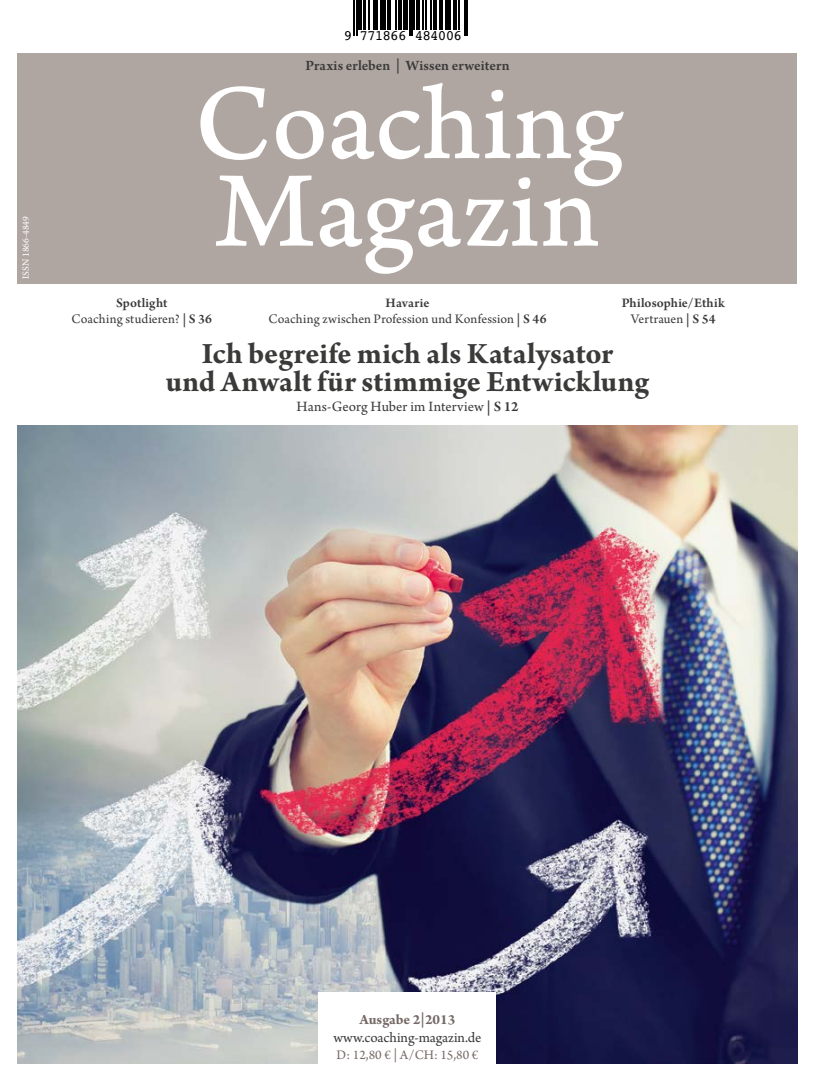
<style>
.page{position:relative;width:815px;height:1081px;background:#fff}
.page>*{position:absolute;margin:0;border:0;box-sizing:border-box;transform-origin:0 0}
.t1{font:112.5px/87.5px "Arno Pro Caption";color:#fff}
.t2{font:700 31.25px/27.5px "Arno Pro";letter-spacing:.005em;color:#3a3a39;text-align:center}
.t3{font:15px "Arno Pro";color:#3a3a39}
.t4{font:600 15px "Arno Pro";color:#3a3a39}
.t5{font:700 15px "Arno Pro";color:#766a66}
.t6{font:14.38px "Courier";letter-spacing:-.06em;color:#000}
.t7{font:13.75px/16.2px "Arno Pro";letter-spacing:.01em;color:#3a3a39;text-align:center}
.t8{font:600 13.75px/16.2px "Arno Pro";letter-spacing:.005em;color:#3a3a39;text-align:center}
.t9{font:13.75px "Arno Pro";color:#766a66}
.t10{font:10px "Arno Pro";color:#fff}
.s1{font-weight:600}
.s2{font-weight:400}
</style>
<div class="page">
<div style="left:18px;top:53px;width:779px;height:230px;background:#afa6a2"></div>
<img style="left:18px;top:425px;width:779px;height:638px">
<div style="left:319px;top:992px;width:177px;height:89px;background:#fff"></div>
<hr style="left:354px;top:0;width:1px;height:35px;background:#000">
<hr style="left:356px;top:0;width:1px;height:35px;background:#000">
<hr style="left:358px;top:0;width:4px;height:30px;background:#000">
<hr style="left:363px;top:0;width:3px;height:30px;background:#000">
<hr style="left:368px;top:0;width:1px;height:30px;background:#000">
<hr style="left:373px;top:0;width:1px;height:30px;background:#000">
<hr style="left:375px;top:0;width:3px;height:30px;background:#000">
<hr style="left:380px;top:0;width:3px;height:30px;background:#000">
<hr style="left:384px;top:0;width:2px;height:30px;background:#000">
<hr style="left:387px;top:0;width:4px;height:30px;background:#000">
<hr style="left:396px;top:0;width:1px;height:30px;background:#000">
<hr style="left:398px;top:0;width:1px;height:30px;background:#000">
<hr style="left:401px;top:0;width:1px;height:30px;background:#000">
<div style="left:403px;top:0;width:5px;height:30px;background:#000"></div>
<hr style="left:409px;top:0;width:1px;height:35px;background:#000">
<hr style="left:411px;top:0;width:2px;height:35px;background:#000">
<hr style="left:414px;top:0;width:1px;height:30px;background:#000">
<hr style="left:416px;top:0;width:4px;height:30px;background:#000">
<hr style="left:422px;top:0;width:1px;height:30px;background:#000">
<hr style="left:426px;top:0;width:1px;height:30px;background:#000">
<hr style="left:431px;top:0;width:1px;height:30px;background:#000">
<hr style="left:433px;top:0;width:4px;height:30px;background:#000">
<hr style="left:439px;top:0;width:4px;height:30px;background:#000">
<hr style="left:445px;top:0;width:1px;height:30px;background:#000">
<hr style="left:447px;top:0;width:4px;height:30px;background:#000">
<hr style="left:453px;top:0;width:2px;height:30px;background:#000">
<hr style="left:456px;top:0;width:1px;height:30px;background:#000">
<hr style="left:458px;top:0;width:1px;height:30px;background:#000">
<hr style="left:464px;top:0;width:1px;height:35px;background:#000">
<hr style="left:467px;top:0;width:1px;height:35px;background:#000">
<p class="t10" style="left:20px;top:279px;width:64px;rotate:-90deg">ISSN 1866-4849</p>
<p class="t6" style="left:344px;top:24px;width:120px">9 771866 484006</p>
<p class="t4" style="left:305px;top:57px;width:206px">Praxis erleben | Wissen erweitern</p>
<h1 class="t1" style="left:194px;top:85px;width:432px">Coaching<br>Magazin</h1>
<p class="t7" style="left:71px;top:295px;width:142px"><span class="s1">Spotlight<br></span>Coaching studieren? <span class="s1">| S 36</span></p>
<p class="t7" style="left:268px;top:295px;width:280px"><span class="s1">Havarie<br></span>Coaching zwischen Profession und Konfession <span class="s1">| S 46</span></p>
<p class="t8" style="left:622px;top:295px;width:105px">Philosophie/Ethik<br><span class="s2">Vertrauen</span> | S 54</p>
<h2 class="t2" style="left:166px;top:342px;width:485px">Ich begreife mich als Katalysator<br>und Anwalt für stimmige Entwicklung</h2>
<p class="t3" style="left:296px;top:398px;width:224px">Hans-Georg Huber im Interview <span class="s1">| S 12</span></p>
<p class="t5" style="left:359px;top:1011px;width:98px">Ausgabe 2|2013</p>
<p class="t3" style="left:333px;top:1028px;width:150px">www.coaching-magazin.de</p>
<p class="t9" style="left:337px;top:1047px;width:143px">D: 12,80 € | A/CH: 15,80 €</p>
</div>
